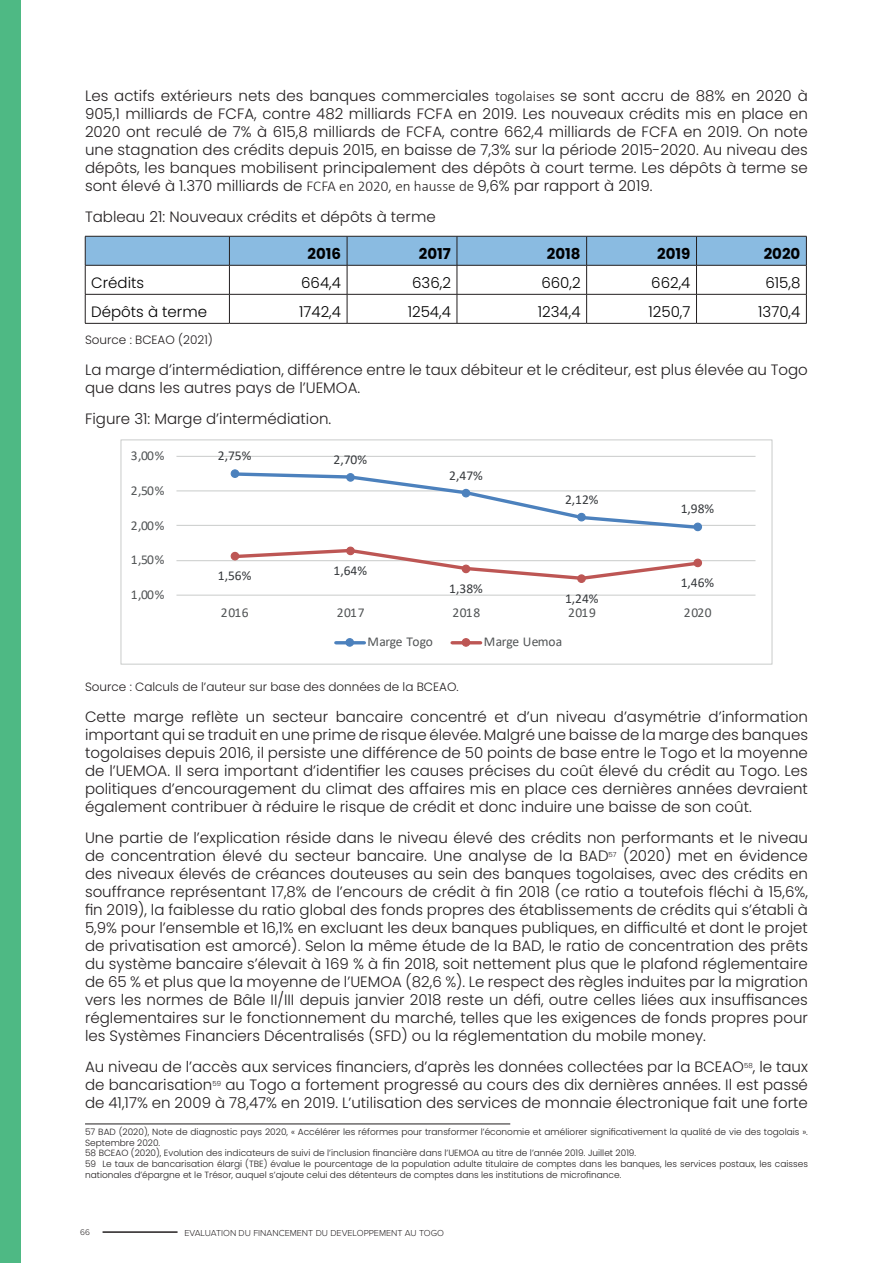
<style>
.page{position:relative;width:893px;height:1263px;background:#fff}
.page>*{position:absolute;margin:0;border:0;box-sizing:border-box;transform-origin:0 0}
.t1{font:300 15px/18px "Poppins";color:#231f20;text-align:justify}
.t2{font:300 15px "Poppins";color:#000001}
.t3{font:700 15px "Poppins";color:#000001}
.t4{font:13.5px "Calibri";letter-spacing:-.02em;color:#515455}
.t5{font:13.5px "Calibri";color:#36393c}
.t6{font:300 12px "Poppins";color:#231f20}
.t7{font:300 9px/10.8px "Poppins";color:#231f20}
.t8{font:300 9px "Proxima Nova";color:#231f20}
.t9{font:300 8.4px "Proxima Nova";color:#231f20}
.s1{font-family:"Calibri"}
</style>
<div class="page">
<div style="left:0;top:0;width:21px;height:1263px;background:#4eb984"></div>
<hr style="left:103px;top:1231px;width:75px;height:2px;background:#231f20">
<svg style="left:85px;top:236px;width:722px;height:87px"></svg>
<hr style="left:85px;top:323px;width:144px;height:1px;background:#231f20">
<hr style="left:229px;top:323px;width:118px;height:1px;background:#231f20">
<hr style="left:347px;top:323px;width:110px;height:1px;background:#231f20">
<hr style="left:457px;top:323px;width:130px;height:1px;background:#231f20">
<hr style="left:587px;top:323px;width:109px;height:1px;background:#231f20">
<hr style="left:696px;top:323px;width:111px;height:1px;background:#231f20">
<hr style="left:176px;top:560px;width:579px;height:1px;background:#cfd1d0">
<hr style="left:176px;top:525px;width:579px;height:1px;background:#cfd1d0">
<hr style="left:176px;top:490px;width:579px;height:1px;background:#cfd1d0">
<hr style="left:176px;top:456px;width:579px;height:1px;background:#cfd1d0">
<hr style="left:176px;top:595px;width:579px;height:1px;background:#cfd1d0">
<svg style="left:231px;top:470px;width:470px;height:61px"></svg>
<div style="left:231px;top:470px;width:8px;height:7px;background:#4c81bd;border-radius:50%"></div>
<div style="left:231px;top:469px;width:8px;height:9px;border:1px solid #4c81bd;border-radius:50%"></div>
<div style="left:347px;top:474px;width:7px;height:7px;background:#4c81bd;border-radius:50%"></div>
<div style="left:346px;top:473px;width:9px;height:9px;border:1px solid #4c81bd;border-radius:50%"></div>
<div style="left:462px;top:489px;width:8px;height:8px;background:#4c81bd;border-radius:50%"></div>
<div style="left:462px;top:489px;width:8px;height:8px;border:1px solid #4c81bd;border-radius:50%"></div>
<div style="left:578px;top:513px;width:7px;height:8px;background:#4c81bd;border-radius:50%"></div>
<div style="left:577px;top:513px;width:9px;height:8px;border:1px solid #4c81bd;border-radius:50%"></div>
<div style="left:694px;top:523px;width:7px;height:8px;background:#4c81bd;border-radius:50%"></div>
<div style="left:693px;top:523px;width:9px;height:8px;border:1px solid #4c81bd;border-radius:50%"></div>
<svg style="left:231px;top:547px;width:470px;height:33px"></svg>
<div style="left:231px;top:552px;width:8px;height:8px;background:#bd5654;border-radius:50%"></div>
<div style="left:231px;top:552px;width:8px;height:8px;border:1px solid #bd5654;border-radius:50%"></div>
<div style="left:347px;top:547px;width:7px;height:8px;background:#bd5654;border-radius:50%"></div>
<div style="left:346px;top:547px;width:9px;height:8px;border:1px solid #bd5654;border-radius:50%"></div>
<div style="left:462px;top:565px;width:8px;height:8px;background:#bd5654;border-radius:50%"></div>
<div style="left:462px;top:565px;width:8px;height:8px;border:1px solid #bd5654;border-radius:50%"></div>
<div style="left:578px;top:575px;width:7px;height:7px;background:#bd5654;border-radius:50%"></div>
<div style="left:577px;top:574px;width:9px;height:9px;border:1px solid #bd5654;border-radius:50%"></div>
<div style="left:694px;top:559px;width:7px;height:8px;background:#bd5654;border-radius:50%"></div>
<div style="left:693px;top:559px;width:9px;height:8px;border:1px solid #bd5654;border-radius:50%"></div>
<hr style="left:336px;top:641px;width:28px;height:3px;background:#4c81bd">
<div style="left:346px;top:639px;width:7px;height:7px;background:#4c81bd;border-radius:50%"></div>
<div style="left:345px;top:638px;width:9px;height:9px;border:1px solid #4c81bd;border-radius:50%"></div>
<hr style="left:452px;top:641px;width:29px;height:3px;background:#bd5654">
<div style="left:462px;top:639px;width:8px;height:7px;background:#bd5654;border-radius:50%"></div>
<div style="left:462px;top:638px;width:8px;height:9px;border:1px solid #bd5654;border-radius:50%"></div>
<div style="left:120px;top:439px;width:653px;height:226px;border:1px solid #cfd1d0"></div>
<hr style="left:85px;top:1123px;width:425px;height:1px;background:#231f20">
<p class="t1" style="left:85px;top:87px;width:724px">Les actifs extérieurs nets des banques commerciales <span class="s1">togolaises</span> se sont accru de 88% en 2020 à 905,1 milliards de FCFA, contre 482 milliards FCFA en 2019. Les nouveaux crédits mis en place en 2020 ont reculé de 7% à 615,8 milliards de FCFA, contre 662,4 milliards de FCFA en 2019. On note une stagnation des crédits depuis 2015, en baisse de 7,3% sur la période 2015-2020. Au niveau des dépôts, les banques mobilisent principalement des dépôts à court terme. Les dépôts à terme se sont élevé à 1.370 milliards de <span class="s1">FCFA en 2020, en hausse de</span> 9,6% par rapport à 2019.</p>
<p class="t1" style="left:85px;top:207px;width:352px">Tableau 21: Nouveaux crédits et dépôts à terme</p>
<p class="t3" style="left:308px;top:245px;width:35px">2016</p>
<p class="t3" style="left:419px;top:245px;width:34px">2017</p>
<p class="t3" style="left:547px;top:245px;width:35px">2018</p>
<p class="t3" style="left:657px;top:245px;width:35px">2019</p>
<p class="t3" style="left:764px;top:245px;width:38px">2020</p>
<p class="t2" style="left:91px;top:274px;width:54px">Crédits</p>
<p class="t2" style="left:301px;top:274px;width:41px">664,4</p>
<p class="t2" style="left:412px;top:274px;width:40px">636,2</p>
<p class="t2" style="left:541px;top:274px;width:41px">660,2</p>
<p class="t2" style="left:651px;top:274px;width:41px">662,4</p>
<p class="t2" style="left:765px;top:274px;width:37px">615,8</p>
<p class="t2" style="left:91px;top:303px;width:117px">Dépôts à terme</p>
<p class="t2" style="left:299px;top:303px;width:43px">1742,4</p>
<p class="t2" style="left:408px;top:303px;width:45px">1254,4</p>
<p class="t2" style="left:538px;top:303px;width:44px">1234,4</p>
<p class="t2" style="left:648px;top:303px;width:44px">1250,7</p>
<p class="t2" style="left:758px;top:303px;width:44px">1370,4</p>
<p class="t6" style="left:85px;top:333px;width:129px">Source : BCEAO (2021)</p>
<p class="t1" style="left:85px;top:361px;width:724px">La marge d’intermédiation, différence entre le taux débiteur et le créditeur, est plus élevée au Togo que dans les autres pays de l’UEMOA.</p>
<p class="t1" style="left:85px;top:409px;width:248px">Figure 31: Marge d’intermédiation.</p>
<p class="t5" style="left:218px;top:446px;width:35px">2,75%</p>
<p class="t5" style="left:334px;top:450px;width:35px">2,70%</p>
<p class="t5" style="left:449px;top:466px;width:35px">2,47%</p>
<p class="t5" style="left:565px;top:490px;width:35px">2,12%</p>
<p class="t5" style="left:681px;top:499px;width:35px">1,98%</p>
<p class="t4" style="left:131px;top:446px;width:35px">3,00%</p>
<p class="t4" style="left:131px;top:481px;width:35px">2,50%</p>
<p class="t4" style="left:131px;top:516px;width:35px">2,00%</p>
<p class="t4" style="left:131px;top:550px;width:35px">1,50%</p>
<p class="t4" style="left:131px;top:585px;width:35px">1,00%</p>
<p class="t5" style="left:218px;top:566px;width:35px">1,56%</p>
<p class="t5" style="left:334px;top:561px;width:35px">1,64%</p>
<p class="t5" style="left:449px;top:579px;width:35px">1,38%</p>
<p class="t5" style="left:565px;top:589px;width:35px">1,24%</p>
<p class="t5" style="left:681px;top:573px;width:35px">1,46%</p>
<p class="t4" style="left:221px;top:603px;width:29px">2016</p>
<p class="t4" style="left:337px;top:603px;width:29px">2017</p>
<p class="t4" style="left:452px;top:603px;width:29px">2018</p>
<p class="t4" style="left:568px;top:603px;width:29px">2019</p>
<p class="t4" style="left:684px;top:603px;width:29px">2020</p>
<p class="t4" style="left:367px;top:632px;width:67px">Marge Togo</p>
<p class="t4" style="left:484px;top:632px;width:80px">Marge Uemoa</p>
<p class="t6" style="left:85px;top:680px;width:375px">Source : Calculs de l’auteur sur base des données de la BCEAO.</p>
<p class="t1" style="left:85px;top:708px;width:724px">Cette marge reflète un secteur bancaire concentré et d’un niveau d’asymétrie d’information important qui se traduit en une prime de risque élevée. Malgré une baisse de la marge des banques togolaises depuis 2016, il persiste une différence de 50 points de base entre le Togo et la moyenne de l’UEMOA. Il sera important d’identifier les causes précises du coût élevé du crédit au Togo. Les politiques d’encouragement du climat des affaires mis en place ces dernières années devraient également contribuer à réduire le risque de crédit et donc induire une baisse de son coût.</p>
<p class="t1" style="left:85px;top:828px;width:724px">Une partie de l’explication réside dans le niveau élevé des crédits non performants et le niveau de concentration élevé du secteur bancaire. Une analyse de la BAD<sup>57</sup> (2020) met en évidence des niveaux élevés de créances douteuses au sein des banques togolaises, avec des crédits en souffrance représentant 17,8% de l’encours de crédit à fin 2018 (ce ratio a toutefois fléchi à 15,6%, fin 2019), la faiblesse du ratio global des fonds propres des établissements de crédits qui s’établi à 5,9% pour l’ensemble et 16,1% en excluant les deux banques publiques, en difficulté et dont le projet de privatisation est amorcé)<span class="s1">.</span> Selon la même étude de la BAD, le ratio de concentration des prêts du système bancaire s’élevait à 169 % à fin 2018, soit nettement plus que le plafond réglementaire de 65 % et plus que la moyenne de l’UEMOA (82,6 %). Le respect des règles induites par la migration vers les normes de Bâle II/III depuis janvier 2018 reste un défi, outre celles liées aux insuffisances réglementaires sur le fonctionnement du marché, telles que les exigences de fonds propres pour les Systèmes Financiers Décentralisés (SFD) ou la réglementation du mobile money.</p>
<p class="t1" style="left:85px;top:1057px;width:724px">Au niveau de l’accès aux services financiers, d’après les données collectées par la BCEAO<sup>58</sup>, le taux de bancarisation<sup>59</sup> au Togo a fortement progressé au cours des dix dernières années. Il est passé de 41,17% en 2009 à 78,47% en 2019. L’utilisation des services de monnaie électronique fait une forte</p>
<p class="t7" style="left:85px;top:1126px;width:724px">57 BAD (2020), Note de diagnostic pays 2020, « Accélérer les réformes pour transformer l’économie et améliorer significativement la qualité de vie des togolais ».<br>Septembre 2020.<br>58 BCEAO (2020), Evolution des indicateurs de suivi de l’inclusion financière dans l’UEMOA au titre de l’année 2019. Juillet 2019.<br>59 Le taux de bancarisation élargi (TBE) évalue le pourcentage de la population adulte titulaire de comptes dans les banques, les services postaux, les caisses nationales d’épargne et le Trésor, auquel s’ajoute celui des détenteurs de comptes dans les institutions de microfinance.</p>
<p class="t9" style="left:80px;top:1228px;width:11px">66</p>
<p class="t8" style="left:184px;top:1227px;width:261px">EVALUATION DU FINANCEMENT DU DEVELOPPEMENT AU TOGO</p>
</div>
